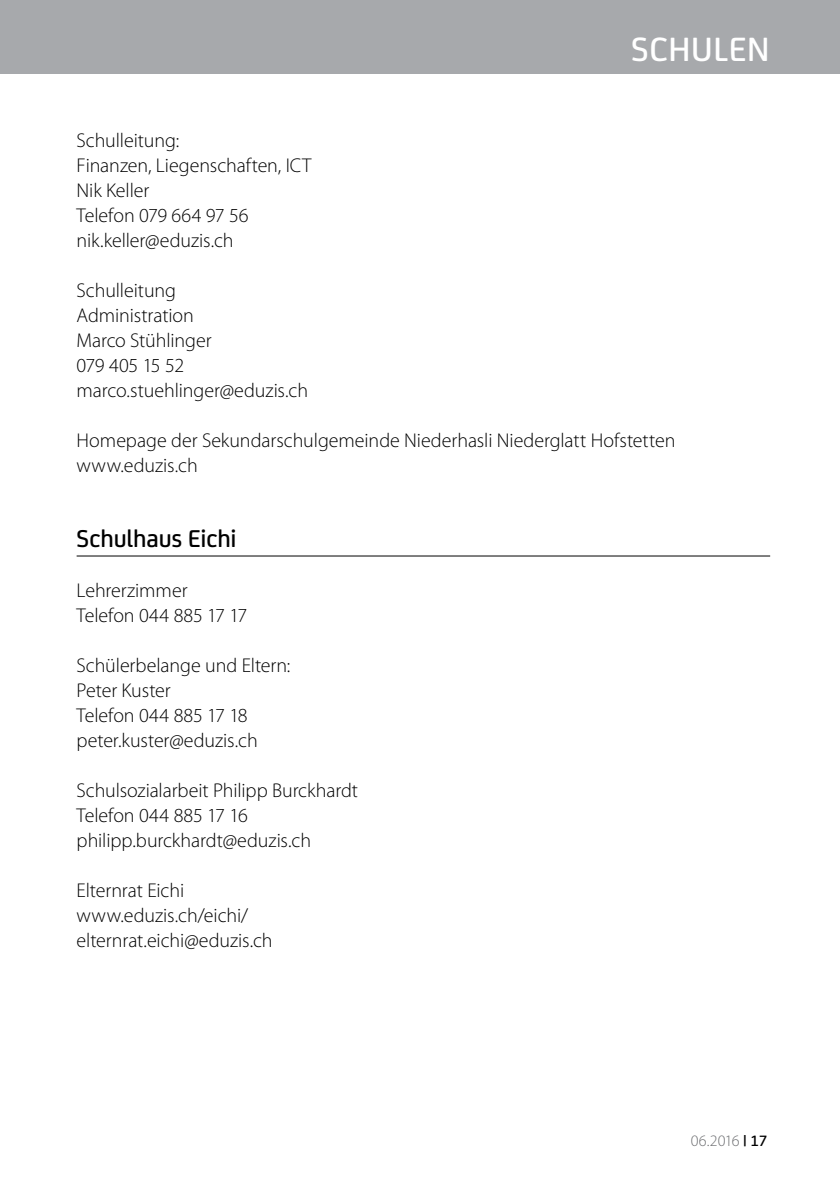
<style>
.page{position:relative;width:840px;height:1191px;background:#fff}
.page>*{position:absolute;margin:0;border:0;box-sizing:border-box;transform-origin:0 0}
.t1{font:500 36px "FS Joey";color:#fff}
.t2{font:500 26px "FS Joey";letter-spacing:-.005em;color:#000}
.t3{font:300 20px/25px "Myriad Pro";letter-spacing:-.005em;color:#000}
.t4{font:300 16px "Myriad Pro";letter-spacing:-.025em;color:#6d6e71}
.s1{font-family:"FS Joey";font-weight:500;color:#000}
</style>
<div class="page">
<div style="left:0;top:0;width:839px;height:74px;background:#a7a9ac"></div>
<hr style="left:77px;top:555px;width:692px;height:1px;background:#000">
<h1 class="t1" style="left:630px;top:23px;width:21px">schulen</h1>
<p class="t3" style="left:77px;top:128px;width:218px">Schulleitung:<br>Finanzen, Liegenschaften, ICT<br>Nik Keller<br>Telefon 079 664 97 56 nik.keller@eduzis.ch</p>
<p class="t3" style="left:77px;top:278px;width:233px">Schulleitung<br>Administration<br>Marco Stühlinger<br>079 405 15 52 marco.stuehlinger@eduzis.ch</p>
<p class="t3" style="left:77px;top:428px;width:600px">Homepage der Sekundarschulgemeinde Niederhasli Niederglatt Hofstetten www.eduzis.ch</p>
<h2 class="t2" style="left:77px;top:519px;width:161px">Schulhaus Eichi</h2>
<p class="t3" style="left:77px;top:578px;width:172px">Lehrerzimmer<br>Telefon 044 885 17 17</p>
<p class="t3" style="left:77px;top:653px;width:215px">Schülerbelange und Eltern:<br>Peter Kuster<br>Telefon 044 885 17 18 peter.kuster@eduzis.ch</p>
<p class="t3" style="left:77px;top:778px;width:283px">Schulsozialarbeit Philipp Burckhardt<br>Telefon 044 885 17 16 philipp.burckhardt@eduzis.ch</p>
<p class="t3" style="left:77px;top:878px;width:197px">Elternrat Eichi www.eduzis.ch/eichi/ elternrat.eichi@eduzis.ch</p>
<p class="t4" style="left:690px;top:1131px;width:78px">06.2016 <span class="s1">| 17</span></p>
</div>
